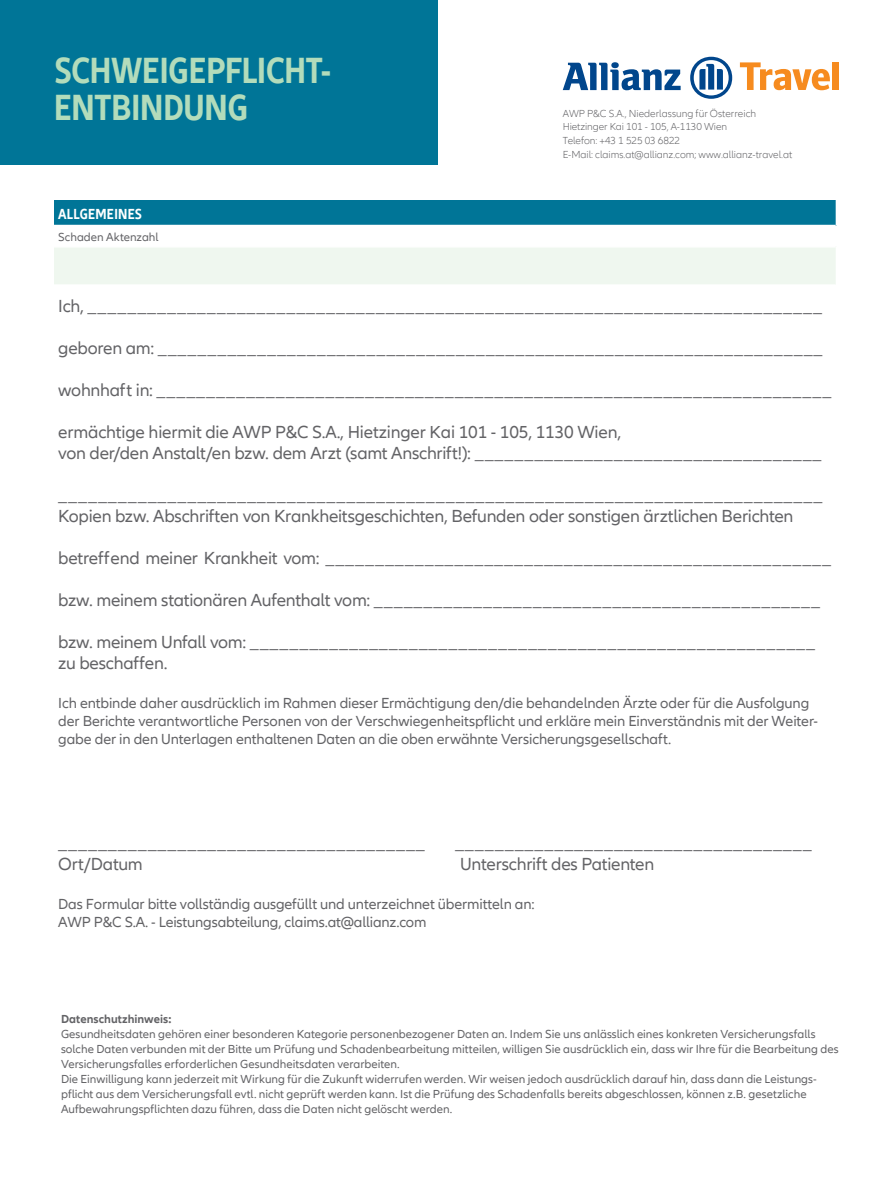
<style>
.page{position:relative;width:893px;height:1200px;background:#fff}
.page>*{position:absolute;margin:0;border:0;box-sizing:border-box;transform-origin:0 0}
.t1{font:700 condensed 37.5px/37.5px "Allianz Neo";letter-spacing:-.005em;color:#b3dcbb}
.t2{font:18px/21px "Allianz Neo";letter-spacing:-.015em;color:#636366}
.t3{font:15px/18px "Allianz Neo";letter-spacing:-.005em;color:#636366}
.t4{font:700 condensed 15px "Allianz Neo";letter-spacing:.02em;color:#fff}
.t5{font:12px/15px "Allianz Neo";color:#636366}
.t6{font:700 12px "Allianz Neo";letter-spacing:.005em;color:#636366}
.t7{font:300 10.5px/13.5px "Allianz Neo";letter-spacing:-.005em;color:#636366}
</style>
<div class="page">
<svg style="left:563px;top:62px;width:118px;height:28px"></svg>
<svg style="left:690px;top:57px;width:42px;height:42px"></svg>
<svg style="left:740px;top:62px;width:90px;height:28px"></svg>
<div style="left:833px;top:62px;width:6px;height:28px;background:#f68b1f"></div>
<div style="left:54px;top:200px;width:782px;height:25px;background:#007597"></div>
<div style="left:54px;top:247px;width:782px;height:38px;background:#eff7ef"></div>
<hr style="left:54px;top:284px;width:782px;height:2px;background:#fff">
<div style="left:0;top:0;width:438px;height:165px;background:#007597"></div>
<h1 class="t1" style="left:54px;top:52px;width:279px">SCHWEIGEPFLICHT-<br>ENTBINDUNG</h1>
<p class="t4" style="left:58px;top:205px;width:85px">ALLGEMEINES</p>
<p class="t5" style="left:58px;top:229px;width:102px">Schaden Aktenzahl</p>
<p class="t7" style="left:563px;top:107px;width:231px">AWP P&amp;C S.A., Niederlassung für Österreich Hietzinger Kai 101 - 105, A-1130 Wien<br>Telefon: +43 1 525 03 6822<br>E-Mail: claims.at@allianz.com; www.allianz-travel.at</p>
<p class="t2" style="left:58px;top:295px;width:765px">Ich, __________________________________________________________________________</p>
<p class="t2" style="left:58px;top:337px;width:766px">geboren am: ___________________________________________________________________</p>
<p class="t2" style="left:58px;top:379px;width:775px">wohnhaft in: ____________________________________________________________________</p>
<p class="t2" style="left:58px;top:421px;width:765px">ermächtige hiermit die AWP P&amp;C S.A., Hietzinger Kai 101 - 105, 1130 Wien,<br>von der/den Anstalt/en bzw. dem Arzt (samt Anschrift!): ___________________________________</p>
<p class="t2" style="left:58px;top:484px;width:766px">_____________________________________________________________________________<br>Kopien bzw. Abschriften von Krankheitsgeschichten, Befunden oder sonstigen ärztlichen Berichten</p>
<p class="t2" style="left:58px;top:547px;width:774px">betreffend meiner Krankheit vom: ___________________________________________________</p>
<p class="t2" style="left:58px;top:589px;width:763px">bzw. meinem stationären Aufenthalt vom: _____________________________________________</p>
<p class="t2" style="left:58px;top:631px;width:758px">bzw. meinem Unfall vom: _________________________________________________________ zu beschaffen.</p>
<p class="t3" style="left:58px;top:694px;width:761px">Ich entbinde daher ausdrücklich im Rahmen dieser Ermächtigung den/die behandelnden Ärzte oder für die Ausfolgung der Berichte verantwortliche Personen von der Verschwiegenheitspflicht und erkläre mein Einverständnis mit der Weiter&shy;gabe der in den Unterlagen enthaltenen Daten an die oben erwähnte Versicherungsgesellschaft.</p>
<p class="t2" style="left:58px;top:832px;width:368px">_____________________________________</p>
<p class="t2" style="left:455px;top:832px;width:358px">____________________________________</p>
<p class="t2" style="left:58px;top:853px;width:86px">Ort/Datum</p>
<p class="t2" style="left:460px;top:853px;width:196px">Unterschrift des Patienten</p>
<p class="t3" style="left:58px;top:895px;width:478px">Das Formular bitte vollständig ausgefüllt und unterzeichnet übermitteln an:<br>AWP P&amp;C S.A. - Leistungsabteilung, claims.at@allianz.com</p>
<p class="t6" style="left:61px;top:1012px;width:112px">Datenschutzhinweis:</p>
<p class="t5" style="left:61px;top:1026px;width:779px">Gesundheitsdaten gehören einer besonderen Kategorie personenbezogener Daten an. Indem Sie uns anlässlich eines konkreten Versicherungsfalls solche Daten verbunden mit der Bitte um Prüfung und Schadenbearbeitung mitteilen, willigen Sie ausdrücklich ein, dass wir Ihre für die Bearbeitung des Versicherungsfalles erforderlichen Gesundheitsdaten verarbeiten.<br>Die Einwilligung kann jederzeit mit Wirkung für die Zukunft widerrufen werden. Wir weisen jedoch ausdrücklich darauf hin, dass dann die Leistungs&shy;pflicht aus dem Versicherungsfall evtl. nicht geprüft werden kann. Ist die Prüfung des Schadenfalls bereits abgeschlossen, können z.B. gesetzliche Aufbewahrungspflichten dazu führen, dass die Daten nicht gelöscht werden.</p>
</div>
